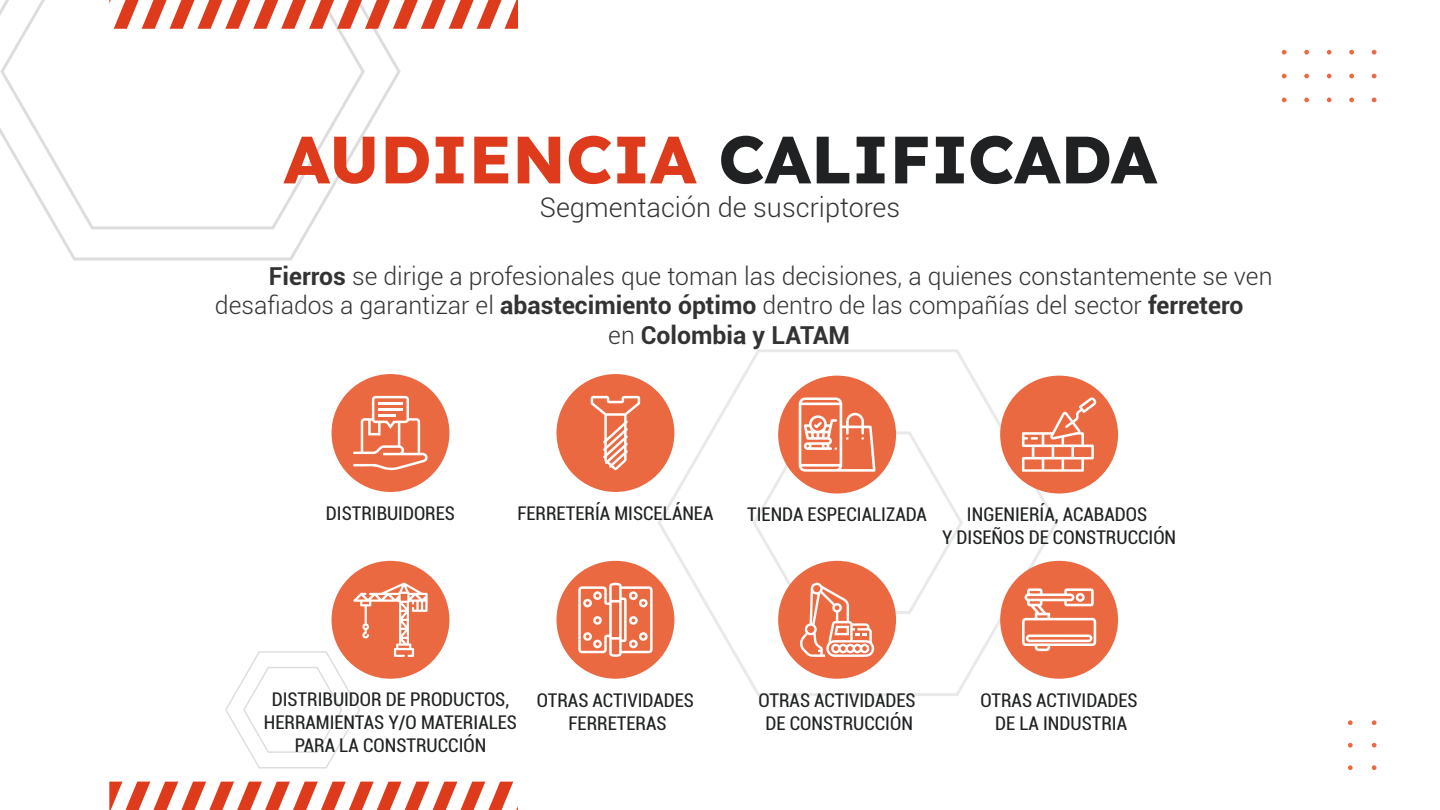
<style>
.page{position:relative;width:1440px;height:810px;background:#fff}
.page>*{position:absolute;margin:0;border:0;box-sizing:border-box;transform-origin:0 0}
.t1{font:700 66.75px "Lexend";color:#1f2122}
.t2{font:300 27px "Roboto";color:#333}
.t3{font:300 24.75px "Roboto";color:#333}
.t4{font:700 24.75px "Roboto";color:#333}
.t5{font:condensed 18.9px/22.6px "Roboto";color:#1f2122;text-align:center}
.s1{color:#de3b1c}
.s2{font-weight:700}
.s3{font-weight:300}
</style>
<div class="page">
<svg style="left:657px;top:349px;width:401px;height:347px"></svg>
<svg style="left:0;top:0;width:401px;height:260px"></svg>
<svg style="left:1348px;top:765px;width:5px;height:5px"></svg>
<svg style="left:1348px;top:743px;width:5px;height:5px"></svg>
<svg style="left:1348px;top:720px;width:5px;height:5px"></svg>
<svg style="left:1372px;top:765px;width:5px;height:5px"></svg>
<svg style="left:1372px;top:743px;width:5px;height:5px"></svg>
<svg style="left:1372px;top:720px;width:5px;height:5px"></svg>
<svg style="left:1372px;top:98px;width:5px;height:4px"></svg>
<svg style="left:1349px;top:98px;width:5px;height:4px"></svg>
<svg style="left:1327px;top:98px;width:5px;height:4px"></svg>
<svg style="left:1304px;top:98px;width:5px;height:4px"></svg>
<svg style="left:1282px;top:98px;width:5px;height:4px"></svg>
<svg style="left:1372px;top:74px;width:5px;height:4px"></svg>
<svg style="left:1349px;top:74px;width:5px;height:4px"></svg>
<svg style="left:1327px;top:74px;width:5px;height:4px"></svg>
<svg style="left:1304px;top:74px;width:5px;height:4px"></svg>
<svg style="left:1282px;top:74px;width:5px;height:4px"></svg>
<svg style="left:1372px;top:50px;width:5px;height:5px"></svg>
<svg style="left:1349px;top:50px;width:5px;height:5px"></svg>
<svg style="left:1327px;top:50px;width:5px;height:5px"></svg>
<svg style="left:1304px;top:50px;width:5px;height:5px"></svg>
<svg style="left:1282px;top:50px;width:5px;height:5px"></svg>
<svg style="left:109px;top:0;width:409px;height:29px"></svg>
<svg style="left:109px;top:782px;width:409px;height:28px"></svg>
<div style="left:556px;top:561px;width:118px;height:118px;background:#eb6940;border-radius:50%"></div>
<div style="left:332px;top:561px;width:117px;height:118px;background:#eb6940;border-radius:50%"></div>
<div style="left:332px;top:374px;width:117px;height:118px;background:#eb6940;border-radius:50%"></div>
<div style="left:556px;top:374px;width:118px;height:118px;background:#eb6940;border-radius:50%"></div>
<div style="left:778px;top:376px;width:118px;height:118px;background:#eb6940;border-radius:50%"></div>
<div style="left:778px;top:561px;width:118px;height:118px;background:#eb6940;border-radius:50%"></div>
<svg style="left:353px;top:396px;width:75px;height:74px"></svg>
<svg style="left:591px;top:396px;width:49px;height:74px"></svg>
<svg style="left:799px;top:397px;width:77px;height:75px"></svg>
<div style="left:1000px;top:376px;width:118px;height:118px;background:#eb6940;border-radius:50%"></div>
<svg style="left:225px;top:583px;width:203px;height:186px"></svg>
<svg style="left:1022px;top:397px;width:75px;height:75px"></svg>
<div style="left:1000px;top:561px;width:118px;height:118px;background:#eb6940;border-radius:50%"></div>
<svg style="left:1022px;top:588px;width:74px;height:63px"></svg>
<svg style="left:578px;top:582px;width:75px;height:75px"></svg>
<svg style="left:800px;top:583px;width:75px;height:74px"></svg>
<h1 class="t1" style="left:284px;top:106px;width:875px"><span class="s1">AUDIENCIA</span> CALIFICADA</h1>
<h2 class="t2" style="left:540px;top:189px;width:362px">Segmentación de suscriptores</h2>
<h3 class="t3" style="left:269px;top:259px;width:1005px"><span class="s2">Fierros</span> se dirige a profesionales que toman las decisiones, a quienes constantemente se ven</h3>
<h3 class="t3" style="left:215px;top:288px;width:1030px">desafiados a garantizar el <span class="s2">abastecimiento óptimo</span> dentro de las compañías del sector <span class="s2">ferretero</span></h3>
<h3 class="t4" style="left:608px;top:318px;width:243px"><span class="s3">en</span> Colombia y LATAM</h3>
<p class="t5" style="left:326px;top:502px;width:131px">DISTRIBUIDORES</p>
<p class="t5" style="left:517px;top:502px;width:198px">FERRETERÍA MISCELÁNEA</p>
<p class="t5" style="left:747px;top:503px;width:181px">TIENDA ESPECIALIZADA</p>
<p class="t5" style="left:942px;top:503px;width:236px">INGENIERÍA, ACABADOS<br>Y DISEÑOS DE CONSTRUCCIÓN</p>
<p class="t5" style="left:264px;top:688px;width:255px">DISTRIBUIDOR DE PRODUCTOS,<br>HERRAMIENTAS Y/O MATERIALES<br>PARA LA CONSTRUCCIÓN</p>
<p class="t5" style="left:537px;top:689px;width:159px">OTRAS ACTIVIDADES<br>FERRETERAS</p>
<p class="t5" style="left:758px;top:689px;width:159px">OTRAS ACTIVIDADES<br>DE CONSTRUCCIÓN</p>
<p class="t5" style="left:980px;top:689px;width:159px">OTRAS ACTIVIDADES<br>DE LA INDUSTRIA</p>
</div>
